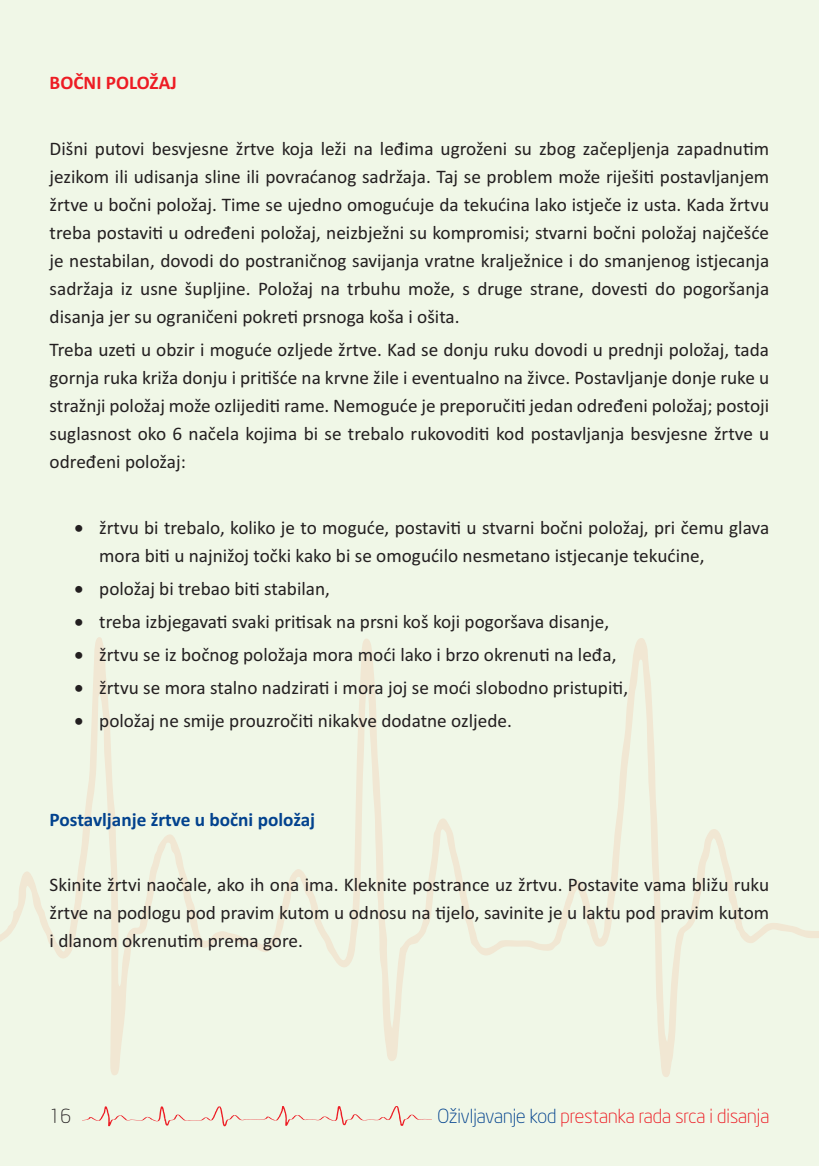
<style>
.page{position:relative;width:819px;height:1166px;background:#f0f7e7}
.page>*{position:absolute;margin:0;border:0;box-sizing:border-box;transform-origin:0 0}
.t1{font:19.25px/28px "Calibri";color:#231f20;text-align:justify}
.t2{font:300 19.25px "Neo Sans Intel";color:#ed1c24}
.t3{font:700 19.25px "Calibri";color:#02428e}
.t4{font:700 19.25px "Calibri";color:#ed1c24}
.t5{font:300 19.25px "Neo Sans Intel";color:#231f20}
.s1{color:#02428e}
</style>
<div class="page">
<svg style="left:0;top:637px;width:819px;height:440px"></svg>
<svg style="left:82px;top:1106px;width:349px;height:20px"></svg>
<p class="t4" style="left:50px;top:76px;width:129px">BOČNI POLOŽAJ</p>
<p class="t1" style="left:50px;top:136px;width:721px">Dišni putovi besvjesne žrtve koja leži na leđima ugroženi su zbog začepljenja zapadnutim jezikom ili udisanja sline ili povraćanog sadržaja. Taj se problem može riješiti postavljanjem žrtve u bočni položaj. Time se ujedno omogućuje da tekućina lako istječe iz usta. Kada žrtvu treba postaviti u određeni položaj, neizbježni su kompromisi; stvarni bočni položaj najčešće je nestabilan, dovodi do postraničnog savijanja vratne kralježnice i do smanjenog istjecanja sadržaja iz usne šupljine. Položaj na trbuhu može, s druge strane, dovesti do pogoršanja disanja jer su ograničeni pokreti prsnoga koša i ošita.</p>
<p class="t1" style="left:50px;top:337px;width:721px">Treba uzeti u obzir i moguće ozljede žrtve. Kad se donju ruku dovodi u prednji položaj, tada gornja ruka križa donju i pritišće na krvne žile i eventualno na živce. Postavljanje donje ruke u stražnji položaj može ozlijediti rame. Nemoguće je preporučiti jedan određeni položaj; postoji suglasnost oko 6 načela kojima bi se trebalo rukovoditi kod postavljanja besvjesne žrtve u određeni položaj:</p>
<p class="t1" style="left:99px;top:515px;width:671px;text-indent:-25px">• žrtvu bi trebalo, koliko je to moguće, postaviti u stvarni bočni položaj, pri čemu glava mora biti u najnižoj točki kako bi se omogućilo nesmetano istjecanje tekućine,</p>
<p class="t1" style="left:74px;top:576px;width:257px">• položaj bi trebao biti stabilan,</p>
<p class="t1" style="left:74px;top:609px;width:536px">• treba izbjegavati svaki pritisak na prsni koš koji pogoršava disanje,</p>
<p class="t1" style="left:74px;top:642px;width:543px">• žrtvu se iz bočnog položaja mora moći lako i brzo okrenuti na leđa,</p>
<p class="t1" style="left:74px;top:675px;width:555px">• žrtvu se mora stalno nadzirati i mora joj se moći slobodno pristupiti,</p>
<p class="t1" style="left:74px;top:708px;width:439px">• položaj ne smije prouzročiti nikakve dodatne ozljede.</p>
<p class="t3" style="left:50px;top:812px;width:267px">Postavljanje žrtve u bočni položaj</p>
<p class="t1" style="left:50px;top:872px;width:721px">Skinite žrtvi naočale, ako ih ona ima. Kleknite postrance uz žrtvu. Postavite vama bližu ruku žrtve na podlogu pod pravim kutom u odnosu na tijelo, savinite je u laktu pod pravim kutom i dlanom okrenutim prema gore.</p>
<p class="t5" style="left:50px;top:1109px;width:23px">16</p>
<p class="t2" style="left:437px;top:1109px;width:333px"><span class="s1">Oživljavanje kod</span> prestanka rada srca i disanja</p>
</div>
